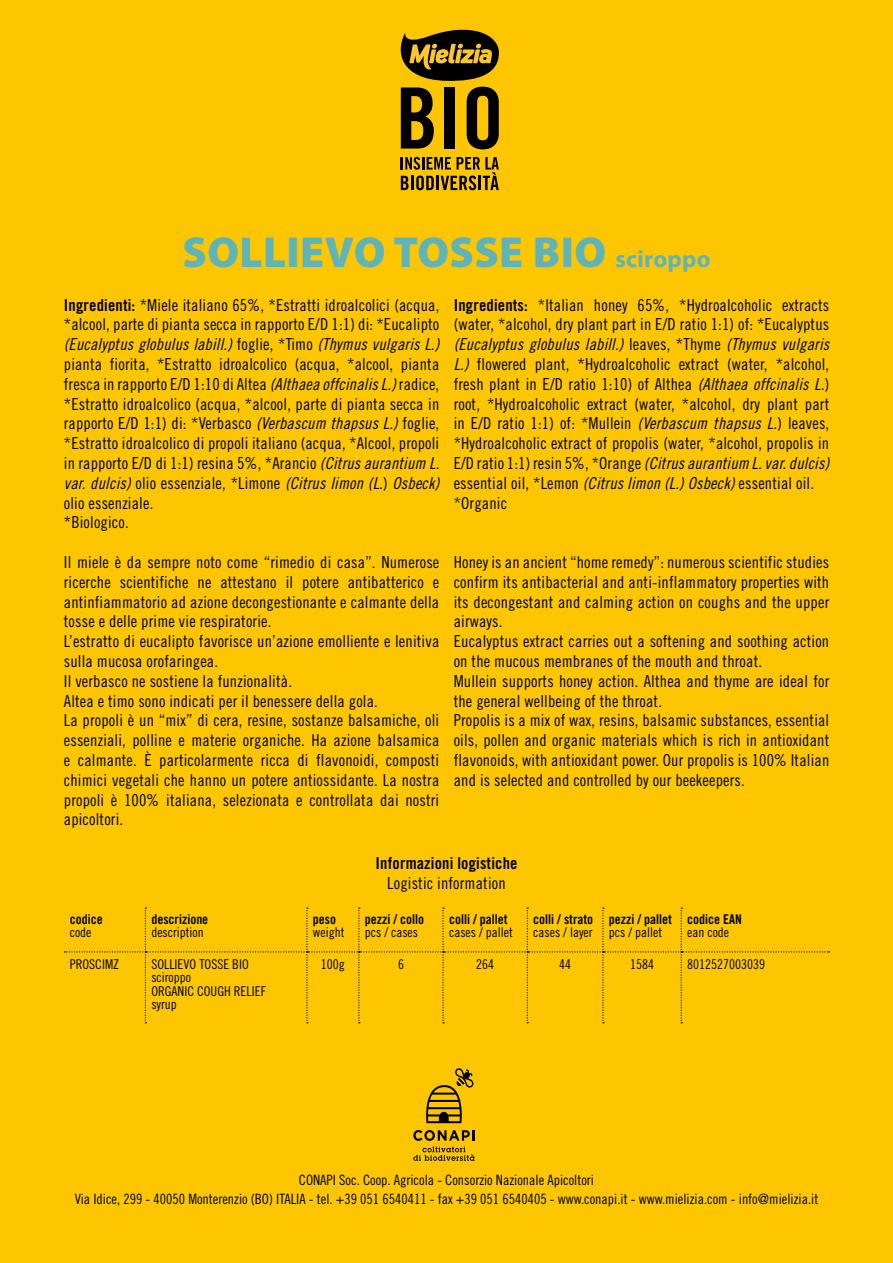
<style>
.page{position:relative;width:893px;height:1263px;background:#fdc600}
.page>*{position:absolute;margin:0;border:0;box-sizing:border-box;transform-origin:0 0}
.t1{font:900 43.5px "Myriad Pro";letter-spacing:.01em;color:#5eb4b9}
.t2{font:16.5px/19.8px "Trade Gothic Cond Eighteen";letter-spacing:.01em;color:#000}
.t3{font:16.5px "Trade Gothic Cond Eighteen Obl";letter-spacing:.01em;color:#000}
.t4{font:16.5px "Trade Gothic Bold Cond Twenty";letter-spacing:.01em;color:#000}
.t5{font:14.25px/19.2px "Trade Gothic Cond Eighteen";color:#000;text-align:center}
.t6{font:13.5px/13.5px "Trade Gothic Cond Eighteen";color:#000}
.t7{font:13.5px "Trade Gothic Bold Cond Twenty";color:#000}
.s1{font-weight:700;font-size:24px}
.s2{font-family:"Trade Gothic Bold Cond Twenty"}
.s3{font-family:"Trade Gothic Cond Eighteen"}
.s4{font-family:"Trade Gothic Cond Eighteen Obl"}
</style>
<div class="page">
<svg style="left:413px;top:1130px;width:62px;height:31px"></svg>
<svg style="left:426px;top:1068px;width:47px;height:55px"></svg>
<svg style="left:400px;top:29px;width:99px;height:120px"></svg>
<svg style="left:401px;top:157px;width:98px;height:33px"></svg>
<svg style="left:64px;top:907px;width:766px;height:116px"></svg>
<h1 class="t1" style="left:183px;top:223px;width:529px">SOLLIEVO TOSSE BIO <span class="s1">sciroppo</span></h1>
<p class="t2" style="left:64px;top:295px;width:377px"><span class="s2">Ingredienti:</span> *Miele italiano 65%, *Estratti idroalcolici (acqua, *alcool, parte di pianta secca in rapporto E/D 1:1) di: *Eucalipto</p>
<p class="t3" style="left:64px;top:334px;width:377px">(Eucalyptus globulus labill.) <span class="s3">foglie, *Timo</span> (Thymus vulgaris L.)</p>
<p class="t2" style="left:64px;top:354px;width:377px;text-align:justify">pianta fiorita, *Estratto idroalcolico (acqua, *alcool, pianta fresca in rapporto E/D 1:10 di Altea <span class="s4">(Althaea offcinalis L.)</span> radice, *Estratto idroalcolico (acqua, *alcool, parte di pianta secca in rapporto E/D 1:1) di: *Verbasco <span class="s4">(Verbascum thapsus L.)</span> foglie, *Estratto idroalcolico di propoli italiano (acqua, *Alcool, propoli in rapporto E/D di 1:1) resina 5%, *Arancio <span class="s4">(Citrus aurantium L.</span></p>
<p class="t3" style="left:64px;top:473px;width:377px">var. dulcis) <span class="s3">olio essenziale, *Limone</span> (Citrus limon (L.<span class="s3">)</span> Osbeck)</p>
<p class="t2" style="left:64px;top:493px;width:91px">olio essenziale. *Biologico.</p>
<p class="t2" style="left:64px;top:552px;width:377px">Il miele è da sempre noto come “rimedio di casa”. Numerose ricerche scientifiche ne attestano il potere antibatterico e antinfiammatorio ad azione decongestionante e calmante della tosse e delle prime vie respiratorie.<br>L’estratto di eucalipto favorisce un’azione emolliente e lenitiva sulla mucosa orofaringea.<br>Il verbasco ne sostiene la funzionalità.<br>Altea e timo sono indicati per il benessere della gola.<br>La propoli è un “mix” di cera, resine, sostanze balsamiche, oli essenziali, polline e materie organiche. Ha azione balsamica e calmante. È particolarmente ricca di flavonoidi, composti chimici vegetali che hanno un potere antiossidante. La nostra propoli è 100% italiana, selezionata e controllata dai nostri apicoltori.</p>
<p class="t2" style="left:454px;top:295px;width:377px"><span class="s2">Ingredients:</span> *Italian honey 65%, *Hydroalcoholic extracts (water, *alcohol, dry plant part in E/D ratio 1:1) of: *Eucalyptus</p>
<p class="t3" style="left:454px;top:334px;width:377px">(Eucalyptus globulus labill.) <span class="s3">leaves, *Thyme</span> (Thymus vulgaris</p>
<p class="t2" style="left:454px;top:354px;width:377px;text-align:justify"><span class="s4">L.)</span> flowered plant, *Hydroalcoholic extract (water, *alcohol, fresh plant in E/D ratio 1:10) of Althea <span class="s4">(Althaea offcinalis L.</span>) root, *Hydroalcoholic extract (water, *alcohol, dry plant part in E/D ratio 1:1) of: *Mullein <span class="s4">(Verbascum thapsus L.</span>) leaves, *Hydroalcoholic extract of propolis (water, *alcohol, propolis in</p>
<p class="t3" style="left:454px;top:453px;width:377px"><span class="s3">E/D ratio 1:1) resin 5%, *Orange</span> (Citrus aurantium L. var. dulcis)</p>
<p class="t2" style="left:454px;top:473px;width:362px">essential oil, *Lemon <span class="s4">(Citrus limon (L.) Osbeck)</span> essential oil. *Organic</p>
<p class="t2" style="left:454px;top:552px;width:377px">Honey is an ancient “home remedy”: numerous scientific studies confirm its antibacterial and anti-inflammatory properties with its decongestant and calming action on coughs and the upper airways.<br>Eucalyptus extract carries out a softening and soothing action on the mucous membranes of the mouth and throat.<br>Mullein supports honey action. Althea and thyme are ideal for the general wellbeing of the throat.<br>Propolis is a mix of wax, resins, balsamic substances, essential oils, pollen and organic materials which is rich in antioxidant flavonoids, with antioxidant power. Our propolis is 100% Italian and is selected and controlled by our beekeepers.</p>
<p class="t7" style="left:70px;top:911px;width:34px">codice</p>
<p class="t6" style="left:70px;top:925px;width:23px">code</p>
<p class="t7" style="left:151px;top:911px;width:58px">descrizione</p>
<p class="t6" style="left:151px;top:925px;width:54px">description</p>
<p class="t7" style="left:313px;top:911px;width:25px">peso</p>
<p class="t6" style="left:313px;top:925px;width:33px">weight</p>
<p class="t4" style="left:375px;top:853px;width:143px">Informazioni logistiche</p>
<p class="t2" style="left:387px;top:873px;width:120px">Logistic information</p>
<p class="t7" style="left:365px;top:911px;width:61px">pezzi / collo</p>
<p class="t6" style="left:365px;top:925px;width:55px">pcs / cases</p>
<p class="t7" style="left:449px;top:911px;width:60px">colli / pallet</p>
<p class="t6" style="left:449px;top:925px;width:65px">cases / pallet</p>
<p class="t7" style="left:533px;top:911px;width:61px">colli / strato</p>
<p class="t6" style="left:533px;top:925px;width:61px">cases / layer</p>
<p class="t7" style="left:609px;top:911px;width:64px">pezzi / pallet</p>
<p class="t6" style="left:609px;top:925px;width:55px">pcs / pallet</p>
<p class="t7" style="left:687px;top:911px;width:56px">codice EAN</p>
<p class="t6" style="left:687px;top:925px;width:43px">ean code</p>
<p class="t6" style="left:70px;top:957px;width:51px">PROSCIMZ</p>
<p class="t6" style="left:151px;top:957px;width:116px">SOLLIEVO TOSSE BIO sciroppo<br>ORGANIC COUGH RELIEF syrup</p>
<p class="t6" style="left:321px;top:957px;width:25px">100g</p>
<p class="t6" style="left:398px;top:957px;width:7px">6</p>
<p class="t6" style="left:476px;top:957px;width:19px">264</p>
<p class="t6" style="left:559px;top:957px;width:13px">44</p>
<p class="t6" style="left:630px;top:957px;width:25px">1584</p>
<p class="t6" style="left:687px;top:957px;width:79px">8012527003039</p>
<p class="t5" style="left:75px;top:1170px;width:745px">CONAPI Soc. Coop. Agricola - Consorzio Nazionale Apicoltori<br>Via Idice, 299 - 40050 Monterenzio (BO) ITALIA - tel. +39 051 6540411 - fax +39 051 6540405 - www.conapi.it - www.mielizia.com - info@mielizia.it</p>
</div>
